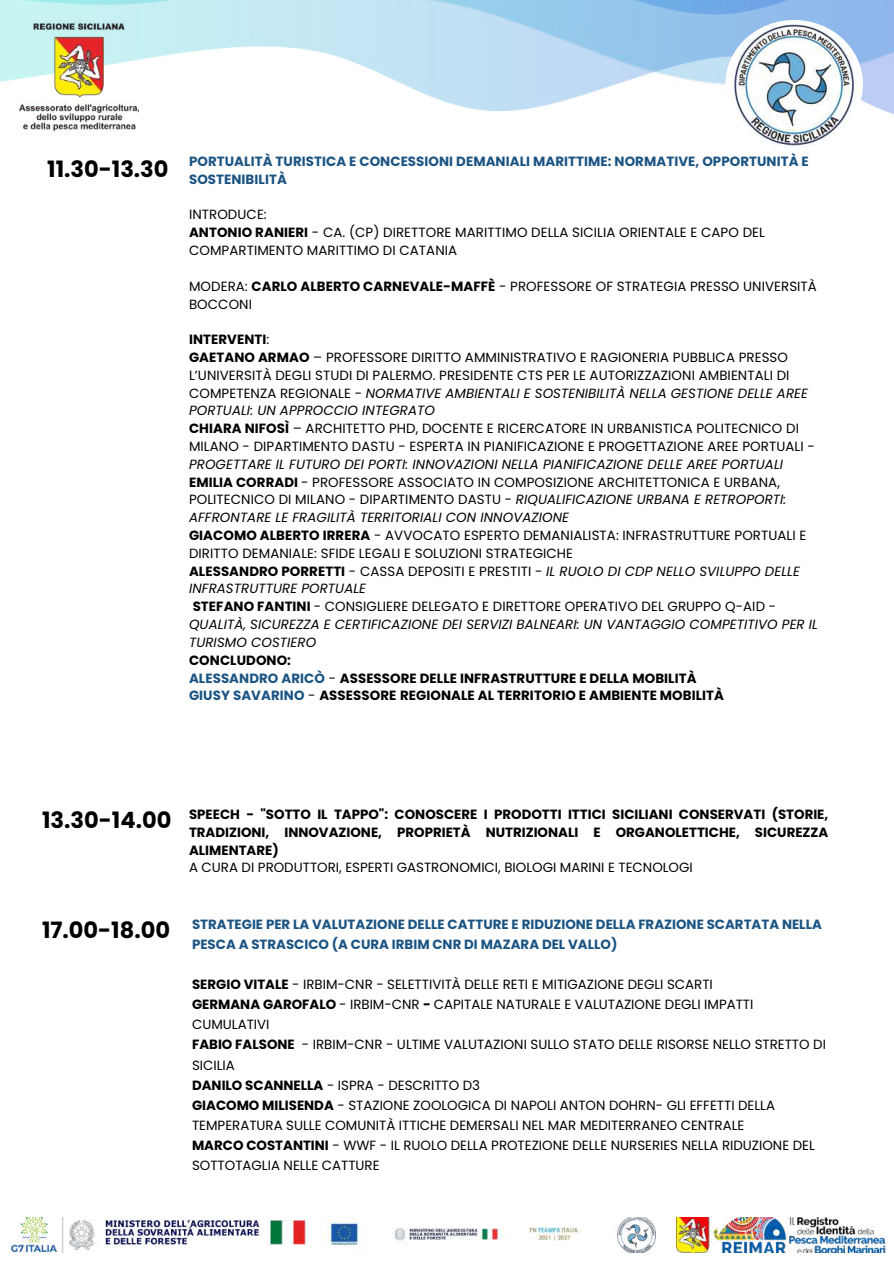
<style>
.page{position:relative;width:894px;height:1264px;background:#fff}
.page>*{position:absolute;margin:0;border:0;box-sizing:border-box;transform-origin:0 0}
.t1{font:700 22.5px "Poppins";color:#000}
.t2{font:13.35px/17.9px "Poppins";color:#000}
.t3{font:italic 13.35px/17.9px "Poppins";letter-spacing:.005em;color:#000}
.t4{font:700 13.35px/17.9px "Poppins";letter-spacing:.005em;color:#000}
.t5{font:700 13.35px/17.9px "Poppins";color:#1b5483}
.s1{font-weight:700}
.s2{font-style:italic}
.s3{font-weight:700;font-style:normal}
.s4{font-style:normal}
.s5{color:#1b5483}
.s6{font-weight:400}
.s7{font-size:22.5px}
.s8{font-size:22.5px;color:#000}
</style>
<div class="page">
<img style="left:0;top:0;width:278px;height:113px">
<img style="left:278px;top:0;width:615px;height:114px">
<img style="left:19px;top:15px;width:119px;height:119px">
<img style="left:725px;top:20px;width:137px;height:129px;border-radius:50%">
<img style="left:616px;top:1217px;width:40px;height:35px">
<img style="left:10px;top:1217px;width:572px;height:35px">
<img style="left:676px;top:1217px;width:210px;height:35px">
<h1 class="t1" style="left:47px;top:153px;width:123px">11.30-13.30</h1>
<p class="t5" style="left:189px;top:152px;width:621px">PORTUALITÀ TURISTICA E CONCESSIONI DEMANIALI MARITTIME: NORMATIVE, OPPORTUNITÀ E<br>SOSTENIBILITÀ</p>
<p class="t2" style="left:189px;top:206px;width:577px">INTRODUCE:<br><span class="s1">ANTONIO RANIERI</span> - CA. (CP) DIRETTORE MARITTIMO DELLA SICILIA ORIENTALE E CAPO DEL<br>COMPARTIMENTO MARITTIMO DI CATANIA</p>
<p class="t2" style="left:189px;top:277px;width:629px">MODERA: <span class="s1">CARLO ALBERTO CARNEVALE-MAFFÈ</span> - PROFESSORE OF STRATEGIA PRESSO UNIVERSITÀ<br>BOCCONI</p>
<p class="t2" style="left:189px;top:330px;width:627px"><span class="s1">INTERVENTI</span>:<br><span class="s1">GAETANO ARMAO</span> – PROFESSORE DIRITTO AMMINISTRATIVO E RAGIONERIA PUBBLICA PRESSO L’UNIVERSITÀ DEGLI STUDI DI PALERMO. PRESIDENTE CTS PER LE AUTORIZZAZIONI AMBIENTALI DI COMPETENZA REGIONALE - <span class="s2">NORMATIVE AMBIENTALI E SOSTENIBILITÀ NELLA GESTIONE DELLE AREE PORTUALI: UN APPROCCIO INTEGRATO<br></span><span class="s1">CHIARA NIFOSÌ</span> – ARCHITETTO PHD, DOCENTE E RICERCATORE IN URBANISTICA POLITECNICO DI MILANO - DIPARTIMENTO DASTU - ESPERTA IN PIANIFICAZIONE E PROGETTAZIONE AREE PORTUALI -</p>
<p class="t3" style="left:189px;top:455px;width:630px">PROGETTARE IL FUTURO DEI PORTI: INNOVAZIONI NELLA PIANIFICAZIONE DELLE AREE PORTUALI <span class="s3">EMILIA CORRADI</span> <span class="s4">- PROFESSORE ASSOCIATO IN COMPOSIZIONE ARCHITETTONICA E URBANA, POLITECNICO DI MILANO - DIPARTIMENTO DASTU -</span> RIQUALIFICAZIONE URBANA E RETROPORTI:<br>AFFRONTARE LE FRAGILITÀ TERRITORIALI CON INNOVAZIONE<br><span class="s3">GIACOMO ALBERTO IRRERA</span> <span class="s4">- AVVOCATO ESPERTO DEMANIALISTA: INFRASTRUTTURE PORTUALI E DIRITTO DEMANIALE: SFIDE LEGALI E SOLUZIONI STRATEGICHE<br></span><span class="s3">ALESSANDRO PORRETTI</span> <span class="s4">- CASSA DEPOSITI E PRESTITI -</span> IL RUOLO DI CDP NELLO SVILUPPO DELLE INFRASTRUTTURE PORTUALE<br><span class="s3">STEFANO FANTINI</span> <span class="s4">- CONSIGLIERE DELEGATO E DIRETTORE OPERATIVO DEL GRUPPO Q-AID - </span>QUALITÀ, SICUREZZA E CERTIFICAZIONE DEI SERVIZI BALNEARI: UN VANTAGGIO COMPETITIVO PER IL TURISMO COSTIERO</p>
<p class="t4" style="left:189px;top:651px;width:536px">CONCLUDONO:<br><span class="s5">ALESSANDRO ARICÒ</span> <span class="s6">-</span> ASSESSORE DELLE INFRASTRUTTURE E DELLA MOBILITÀ<br><span class="s5">GIUSY SAVARINO</span> <span class="s6">-</span> ASSESSORE REGIONALE AL TERRITORIO E AMBIENTE MOBILITÀ</p>
<p class="t4" style="left:189px;top:805px;width:640px;text-align:justify;text-indent:-147px"><span class="s7">13.30-14.00</span> SPEECH - "SOTTO IL TAPPO": CONOSCERE I PRODOTTI ITTICI SICILIANI CONSERVATI (STORIE, TRADIZIONI, INNOVAZIONE, PROPRIETÀ NUTRIZIONALI E ORGANOLETTICHE, SICUREZZA ALIMENTARE)</p>
<p class="t2" style="left:189px;top:858px;width:505px">A CURA DI PRODUTTORI, ESPERTI GASTRONOMICI, BIOLOGI MARINI E TECNOLOGI</p>
<p class="t5" style="left:192px;top:914px;width:631px;line-height:20.1px;text-indent:-150px"><span class="s8">17.00-18.00</span> STRATEGIE PER LA VALUTAZIONE DELLE CATTURE E RIDUZIONE DELLA FRAZIONE SCARTATA NELLA<br>PESCA A STRASCICO (A CURA IRBIM CNR DI MAZARA DEL VALLO)</p>
<p class="t2" style="left:192px;top:974px;width:635px;line-height:20.1px"><span class="s1">SERGIO VITALE</span> - IRBIM-CNR - SELETTIVITÀ DELLE RETI E MITIGAZIONE DEGLI SCARTI<br><span class="s1">GERMANA GAROFALO</span> - IRBIM-CNR <span class="s1">-</span> CAPITALE NATURALE E VALUTAZIONE DEGLI IMPATTI CUMULATIVI<br><span class="s1">FABIO FALSONE</span> - IRBIM-CNR - ULTIME VALUTAZIONI SULLO STATO DELLE RISORSE NELLO STRETTO DI SICILIA<br><span class="s1">DANILO SCANNELLA</span> - ISPRA - DESCRITTO D3<br><span class="s1">GIACOMO MILISENDA</span> - STAZIONE ZOOLOGICA DI NAPOLI ANTON DOHRN- GLI EFFETTI DELLA TEMPERATURA SULLE COMUNITÀ ITTICHE DEMERSALI NEL MAR MEDITERRANEO CENTRALE<br><span class="s1">MARCO COSTANTINI</span> - WWF - IL RUOLO DELLA PROTEZIONE DELLE NURSERIES NELLA RIDUZIONE DEL SOTTOTAGLIA NELLE CATTURE</p>
</div>
